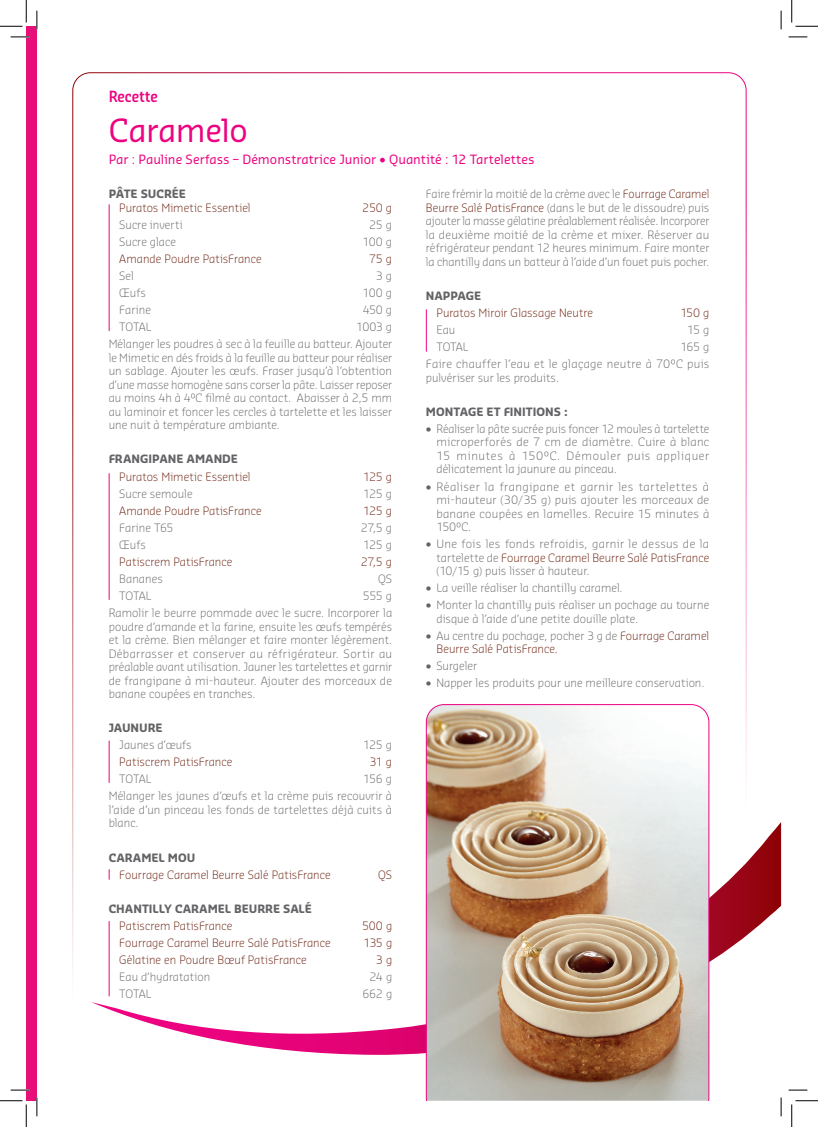
<style>
.page{position:relative;width:818px;height:1127px;background:#fff}
.page>*{position:absolute;margin:0;border:0;box-sizing:border-box;transform-origin:0 0}
.t1{font:31.25px "Sansa Std";letter-spacing:-.015em;color:#ed0280}
.t2{font:600 15px "Sansa Con Std";color:#ed0280}
.t3{font:12.5px "Sansa Std";color:#ed0280}
.t4{font:300 11.25px/13.5px "Sansa Pro";letter-spacing:.005em;color:#636366;text-align:justify}
.t5{font:300 11.25px/13.5px "Sansa Pro";letter-spacing:.005em;color:#671b09}
.t6{font:700 11.25px "Sansa Std";color:#636366}
.t7{font:300 11.25px/17px "Sansa Pro";letter-spacing:.025em;color:#636366;text-align:right}
.s1{color:#671b09}
.s2{color:#636366}
</style>
<div class="page">
<div style="left:26px;top:26px;width:11px;height:1074px;background:#e70f7a"></div>
<svg style="left:91px;top:821px;width:690px;height:234px"></svg>
<svg style="left:426px;top:704px;width:283px;height:396px;background:#c7b29f"></svg>
<hr style="left:109px;top:205px;width:1px;height:126px;background:#ed0280">
<hr style="left:426px;top:309px;width:1px;height:42px;background:#ed0280">
<hr style="left:109px;top:473px;width:1px;height:126px;background:#ed0280">
<hr style="left:109px;top:740px;width:1px;height:42px;background:#ed0280">
<hr style="left:109px;top:921px;width:1px;height:74px;background:#ed0280">
<svg style="left:11px;top:36px;width:18px;height:2px"></svg>
<svg style="left:788px;top:36px;width:19px;height:2px"></svg>
<svg style="left:11px;top:1089px;width:18px;height:1px"></svg>
<svg style="left:788px;top:1089px;width:19px;height:1px"></svg>
<svg style="left:36px;top:11px;width:2px;height:18px"></svg>
<svg style="left:36px;top:1097px;width:2px;height:18px"></svg>
<svg style="left:780px;top:11px;width:2px;height:18px"></svg>
<svg style="left:780px;top:1097px;width:2px;height:18px"></svg>
<svg style="left:0;top:0;width:27px;height:27px"></svg>
<svg style="left:0;top:1100px;width:27px;height:26px"></svg>
<svg style="left:791px;top:0;width:27px;height:27px"></svg>
<svg style="left:791px;top:1100px;width:27px;height:26px"></svg>
<h2 class="t2" style="left:109px;top:86px;width:51px">Recette</h2>
<h1 class="t1" style="left:109px;top:110px;width:141px">Caramelo</h1>
<p class="t3" style="left:109px;top:151px;width:427px">Par : Pauline Serfass – Démonstratrice Junior • Quantité : 12 Tartelettes</p>
<p class="t6" style="left:109px;top:187px;width:79px">PÂTE SUCRÉE</p>
<p class="t5" style="left:119px;top:200px;width:133px">Puratos Mimetic Essentiel</p>
<p class="t5" style="left:362px;top:200px;width:31px">250 g</p>
<p class="t4" style="left:119px;top:217px;width:65px">Sucre inverti</p>
<p class="t4" style="left:369px;top:217px;width:25px">25 g</p>
<p class="t4" style="left:119px;top:234px;width:58px">Sucre glace</p>
<p class="t4" style="left:363px;top:234px;width:31px">100 g</p>
<p class="t5" style="left:119px;top:252px;width:144px">Amande Poudre PatisFrance</p>
<p class="t5" style="left:369px;top:252px;width:25px">75 g</p>
<p class="t4" style="left:119px;top:269px;width:16px">Sel</p>
<p class="t4" style="left:376px;top:269px;width:18px">3 g</p>
<p class="t4" style="left:119px;top:286px;width:28px">Œufs</p>
<p class="t4" style="left:363px;top:286px;width:31px">100 g</p>
<p class="t4" style="left:119px;top:303px;width:33px">Farine</p>
<p class="t4" style="left:363px;top:303px;width:31px">450 g</p>
<p class="t4" style="left:119px;top:320px;width:33px">TOTAL</p>
<p class="t4" style="left:109px;top:318px;width:285px;line-height:17px;text-align:right">1003 g<br>Mélanger les poudres à sec à la feuille au batteur. Ajouter</p>
<p class="t4" style="left:109px;top:350px;width:285px">le Mimetic en dés froids à la feuille au batteur pour réaliser un sablage. Ajouter les œufs. Fraser jusqu’à l’obtention d’une masse homogène sans corser la pâte. Laisser reposer au moins 4h à 4°C filmé au contact. Abaisser à 2,5 mm au laminoir et foncer les cercles à tartelette et les laisser une nuit à température ambiante.</p>
<p class="t6" style="left:109px;top:452px;width:131px">FRANGIPANE AMANDE</p>
<p class="t5" style="left:119px;top:469px;width:133px">Puratos Mimetic Essentiel</p>
<p class="t5" style="left:363px;top:469px;width:30px">125 g</p>
<p class="t4" style="left:119px;top:486px;width:75px">Sucre semoule</p>
<p class="t4" style="left:363px;top:486px;width:30px">125 g</p>
<p class="t5" style="left:119px;top:503px;width:144px">Amande Poudre PatisFrance</p>
<p class="t5" style="left:363px;top:503px;width:30px">125 g</p>
<p class="t4" style="left:119px;top:520px;width:56px">Farine T65</p>
<p class="t4" style="left:361px;top:520px;width:33px">27,5 g</p>
<p class="t4" style="left:119px;top:537px;width:28px">Œufs</p>
<p class="t4" style="left:363px;top:537px;width:30px">125 g</p>
<p class="t5" style="left:119px;top:554px;width:115px">Patiscrem PatisFrance</p>
<p class="t5" style="left:361px;top:554px;width:33px">27,5 g</p>
<p class="t4" style="left:119px;top:571px;width:45px">Bananes</p>
<p class="t4" style="left:378px;top:571px;width:15px">QS</p>
<p class="t4" style="left:119px;top:588px;width:33px">TOTAL</p>
<p class="t4" style="left:109px;top:586px;width:285px;line-height:17px;text-align:right">555 g<br>Ramolir le beurre pommade avec le sucre. Incorporer la</p>
<p class="t4" style="left:109px;top:619px;width:285px">poudre d’amande et la farine, ensuite les œufs tempérés et la crème. Bien mélanger et faire monter légèrement.<br>Débarrasser et conserver au réfrigérateur. Sortir au préalable avant utilisation. Jauner les tartelettes et garnir de frangipane à mi-hauteur. Ajouter des morceaux de banane coupées en tranches.</p>
<p class="t6" style="left:109px;top:720px;width:56px">JAUNURE</p>
<p class="t4" style="left:119px;top:737px;width:74px">Jaunes d’œufs</p>
<p class="t4" style="left:363px;top:737px;width:30px">125 g</p>
<p class="t5" style="left:119px;top:754px;width:115px">Patiscrem PatisFrance</p>
<p class="t5" style="left:369px;top:754px;width:24px">31 g</p>
<p class="t4" style="left:119px;top:771px;width:33px">TOTAL</p>
<p class="t4" style="left:109px;top:770px;width:285px;line-height:17px;text-align:right">156 g<br>Mélanger les jaunes d’œufs et la crème puis recouvrir à</p>
<p class="t4" style="left:109px;top:802px;width:285px">l’aide d’un pinceau les fonds de tartelettes déjà cuits à blanc.</p>
<p class="t6" style="left:109px;top:849px;width:88px">CARAMEL MOU</p>
<p class="t5" style="left:119px;top:867px;width:213px">Fourrage Caramel Beurre Salé PatisFrance</p>
<p class="t5" style="left:378px;top:867px;width:15px">QS</p>
<p class="t6" style="left:109px;top:900px;width:205px">CHANTILLY CARAMEL BEURRE SALÉ</p>
<p class="t5" style="left:119px;top:918px;width:115px">Patiscrem PatisFrance</p>
<p class="t5" style="left:362px;top:918px;width:32px">500 g</p>
<p class="t5" style="left:119px;top:935px;width:213px">Fourrage Caramel Beurre Salé PatisFrance</p>
<p class="t5" style="left:363px;top:935px;width:30px">135 g</p>
<p class="t5" style="left:119px;top:952px;width:189px">Gélatine en Poudre Bœuf PatisFrance</p>
<p class="t5" style="left:376px;top:952px;width:18px">3 g</p>
<p class="t4" style="left:119px;top:969px;width:93px">Eau d’hydratation</p>
<p class="t4" style="left:370px;top:969px;width:24px">24 g</p>
<p class="t4" style="left:119px;top:986px;width:33px">TOTAL</p>
<p class="t4" style="left:362px;top:986px;width:31px">662 g</p>
<p class="t4" style="left:426px;top:187px;width:285px">Faire frémir la moitié de la crème avec le <span class="s1">Fourrage Caramel Beurre Salé PatisFrance</span> (dans le but de le dissoudre) puis ajouter la masse gélatine préalablement réalisée. Incorporer la deuxième moitié de la crème et mixer. Réserver au réfrigérateur pendant 12 heures minimum. Faire monter la chantilly dans un batteur à l’aide d’un fouet puis pocher.</p>
<p class="t6" style="left:426px;top:288px;width:57px">NAPPAGE</p>
<p class="t5" style="left:436px;top:306px;width:158px">Puratos Miroir Glassage Neutre</p>
<p class="t5" style="left:680px;top:306px;width:31px">150 g</p>
<p class="t4" style="left:436px;top:323px;width:20px">Eau</p>
<p class="t4" style="left:687px;top:323px;width:24px">15 g</p>
<p class="t4" style="left:436px;top:340px;width:33px">TOTAL</p>
<p class="t7" style="left:426px;top:338px;width:285px">165 g<br>Faire chauffer l’eau et le glaçage neutre à 70°C puis</p>
<p class="t4" style="left:426px;top:370px;width:135px">pulvériser sur les produits.</p>
<p class="t6" style="left:426px;top:404px;width:144px">MONTAGE ET FINITIONS :</p>
<p class="t4" style="left:436px;top:421px;width:274px;text-indent:-11px">• Réaliser la pâte sucrée puis foncer 12 moules à tartelette microperforés de 7 cm de diamètre. Cuire à blanc 15 minutes à 150°C. Démouler puis appliquer délicatement la jaunure au pinceau.</p>
<p class="t4" style="left:436px;top:479px;width:274px;text-indent:-11px">• Réaliser la frangipane et garnir les tartelettes à mi-hauteur (30/35 g) puis ajouter les morceaux de banane coupées en lamelles. Recuire 15 minutes à 150°C.</p>
<p class="t4" style="left:436px;top:536px;width:274px;text-indent:-11px">• Une fois les fonds refroidis, garnir le dessus de la tartelette de <span class="s1">Fourrage Caramel Beurre Salé PatisFrance </span>(10/15 g) puis lisser à hauteur.</p>
<p class="t4" style="left:426px;top:580px;width:198px">• La veille réaliser la chantilly caramel.</p>
<p class="t4" style="left:436px;top:597px;width:274px;text-indent:-11px">• Monter la chantilly puis réaliser un pochage au tourne disque à l’aide d’une petite douille plate.</p>
<p class="t5" style="left:436px;top:628px;width:274px;text-indent:-11px"><span class="s2">• Au centre du pochage, pocher 3 g de</span> Fourrage Caramel<br>Beurre Salé PatisFrance.</p>
<p class="t4" style="left:426px;top:659px;width:53px">• Surgeler</p>
<p class="t4" style="left:426px;top:676px;width:280px">• Napper les produits pour une meilleure conservation.</p>
</div>
